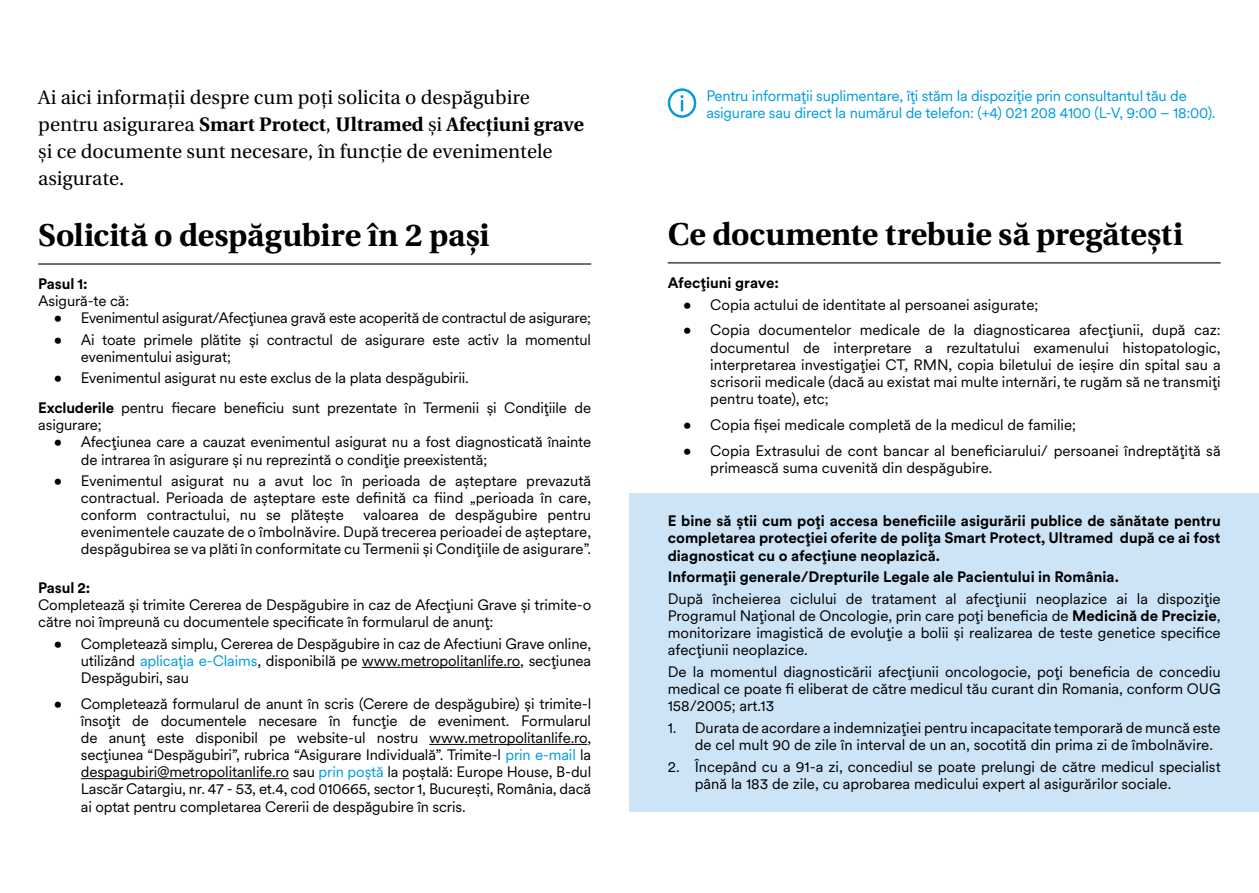
<style>
.page{position:relative;width:1259px;height:893px;background:#fff}
.page>*{position:absolute;margin:0;border:0;box-sizing:border-box;transform-origin:0 0}
.t1{font:700 31.5px "Linguistics Pro";color:#000}
.t2{font:19.5px/27px "Linguistics Pro";color:#000}
.t3{font:15px/17.2px "Met Life Circular";letter-spacing:-.01em;color:#000}
.t4{font:700 15px/17.2px "Met Life Circular";color:#000;text-align:justify}
.t5{font:15px/17.2px "Met Life Circular";letter-spacing:-.015em;color:#009cdc}
.s1{font-weight:700}
.s2{color:#009cdc}
</style>
<div class="page">
<hr style="left:38px;top:263px;width:553px;height:2px;background:#000">
<hr style="left:362px;top:667px;width:158px;height:1px;background:#000">
<hr style="left:429px;top:744px;width:158px;height:1px;background:#000">
<hr style="left:81px;top:778px;width:208px;height:1px;background:#000">
<hr style="left:668px;top:262px;width:552px;height:1px;background:#000">
<svg style="left:668px;top:88px;width:28px;height:30px"></svg>
<div style="left:629px;top:494px;width:630px;height:318px;background:#cde3f6"></div>
<h2 class="t2" style="left:38px;top:84px;width:547px">Ai aici informații despre cum poți solicita o despăgubire pentru asigurarea <span class="s1">Smart Protect</span>, <span class="s1">Ultramed</span> și <span class="s1">Afecțiuni grave </span>şi ce documente sunt necesare, în funcție de evenimentele asigurate.</h2>
<h1 class="t1" style="left:38px;top:210px;width:453px">Solicită o despăgubire în 2 paşi</h1>
<p class="t4" style="left:38px;top:275px;width:51px">Pasul 1:</p>
<p class="t3" style="left:38px;top:292px;width:92px">Asigură-te că:</p>
<p class="t3" style="left:54px;top:309px;width:539px">• Evenimentul asigurat/Afecțiunea gravă este acoperită de contractul de asigurare;</p>
<p class="t3" style="left:81px;top:330px;width:512px;text-indent:-27px">• Ai toate primele plătite și contractul de asigurare este activ la momentul evenimentului asigurat;</p>
<p class="t3" style="left:38px;top:362px;width:554px;line-height:29.8px;text-indent:16px">• Evenimentul asigurat nu este exclus de la plata despăgubirii.<br><span class="s1">Excluderile</span> pentru fiecare beneficiu sunt prezentate în Termenii și Condițiile de</p>
<p class="t3" style="left:38px;top:416px;width:65px">asigurare;</p>
<p class="t3" style="left:81px;top:433px;width:512px;text-indent:-27px">• Afecțiunea care a cauzat evenimentul asigurat nu a fost diagnosticată înainte de intrarea în asigurare și nu reprezintă o condiție preexistentă;</p>
<p class="t3" style="left:81px;top:471px;width:512px;text-align:justify;text-indent:-27px">• Evenimentul asigurat nu a avut loc în perioada de așteptare prevazută contractual. Perioada de așteptare este definită ca fiind „perioada în care, conform contractului, nu se plătește</p>
<p class="t3" style="left:81px;top:506px;width:512px;text-align:justify;text-indent:282px">valoarea de despăgubire pentru evenimentele cauzate de o îmbolnăvire. După trecerea perioadei de așteptare, despăgubirea se va plăti în conformitate cu Termenii și Condițiile de asigurare”.</p>
<p class="t4" style="left:38px;top:578px;width:54px">Pasul 2:</p>
<p class="t3" style="left:38px;top:596px;width:554px">Completează și trimite Cererea de Despăgubire in caz de Afecțiuni Grave și trimite-o către noi împreună cu documentele specificate în formularul de anunț:</p>
<p class="t3" style="left:81px;top:634px;width:512px;text-align:justify;text-indent:-27px">• Completează simplu, Cererea de Despăgubire in caz de Afectiuni Grave online, utilizând <span class="s2">aplicaţia e-Claims</span>, disponibilă pe www.metropolitanlife.ro, secţiunea Despăgubiri, sau</p>
<p class="t3" style="left:81px;top:694px;width:512px;text-align:justify;text-indent:-27px">• Completează formularul de anunt în scris (Cerere de despăgubire) și trimite-l însoțit de documentele necesare în funcție de eveniment. Formularul de anunț este disponibil pe website-ul nostru www.metropolitanlife.ro, secţiunea “Despăgubiri”, rubrica “Asigurare Individuală”. Trimite-l <span class="s2">prin e-mail</span> la despagubiri@metropolitanlife.ro sau <span class="s2">prin poștă</span> la poștală: Europe House, B-dul Lascăr Catargiu, nr. 47 - 53, et.4, cod 010665, sector 1, București, România, dacă ai optat pentru completarea Cererii de despăgubire în scris.</p>
<p class="t5" style="left:706px;top:86px;width:511px">Pentru informaţii suplimentare, îți stăm la dispoziție prin consultantul tău de asigurare sau direct la numărul de telefon: (+4) 021 208 4100 (L-V, 9:00 – 18:00).</p>
<h1 class="t1" style="left:668px;top:209px;width:517px">Ce documente trebuie să pregătești</h1>
<p class="t4" style="left:668px;top:274px;width:113px">Afecțiuni grave:</p>
<p class="t3" style="left:683px;top:295px;width:356px">• Copia actului de identitate al persoanei asigurate;</p>
<p class="t3" style="left:710px;top:321px;width:512px;text-align:justify;text-indent:-27px">• Copia documentelor medicale de la diagnosticarea afecțiunii, după caz: documentul de interpretare a rezultatului examenului histopatologic, interpretarea investigației CT, RMN, copia biletului de ieşire din spital sau a scrisorii medicale (dacă au existat mai multe internări, te rugăm să ne transmiți pentru toate), etc;</p>
<p class="t3" style="left:683px;top:416px;width:394px">• Copia fișei medicale completă de la medicul de familie;</p>
<p class="t3" style="left:710px;top:441px;width:512px;text-indent:-27px">• Copia Extrasului de cont bancar al beneficiarului/ persoanei îndreptățită să primească suma cuvenită din despăgubire.</p>
<p class="t4" style="left:668px;top:512px;width:554px">E bine să știi cum poți accesa beneficiile asigurării publice de sănătate pentru completarea protecției oferite de polița Smart Protect, Ultramed după ce ai fost diagnosticat cu o afecțiune neoplazică.</p>
<p class="t4" style="left:668px;top:568px;width:452px">Informații generale/Drepturile Legale ale Pacientului in România.</p>
<p class="t3" style="left:668px;top:589px;width:554px;text-align:justify">După încheierea ciclului de tratament al afecțiunii neoplazice ai la dispoziție Programul Național de Oncologie, prin care poți beneficia de <span class="s1">Medicină de Precizie</span>, monitorizare imagistică de evoluție a bolii și realizarea de teste genetice specifice afecțiunii neoplazice.</p>
<p class="t3" style="left:668px;top:662px;width:554px;text-align:justify">De la momentul diagnosticării afecțiunii oncologocie, poți beneficia de concediu medical ce poate fi eliberat de către medicul tău curant din Romania, conform OUG 158/2005; art.13</p>
<p class="t3" style="left:695px;top:718px;width:527px;text-indent:-27px">1. Durata de acordare a indemnizației pentru incapacitate temporară de muncă este de cel mult 90 de zile în interval de un an, socotită din prima zi de îmbolnăvire.</p>
<p class="t3" style="left:695px;top:757px;width:527px;text-indent:-27px">2. Începând cu a 91-a zi, concediul se poate prelungi de către medicul specialist până la 183 de zile, cu aprobarea medicului expert al asigurărilor sociale.</p>
</div>
